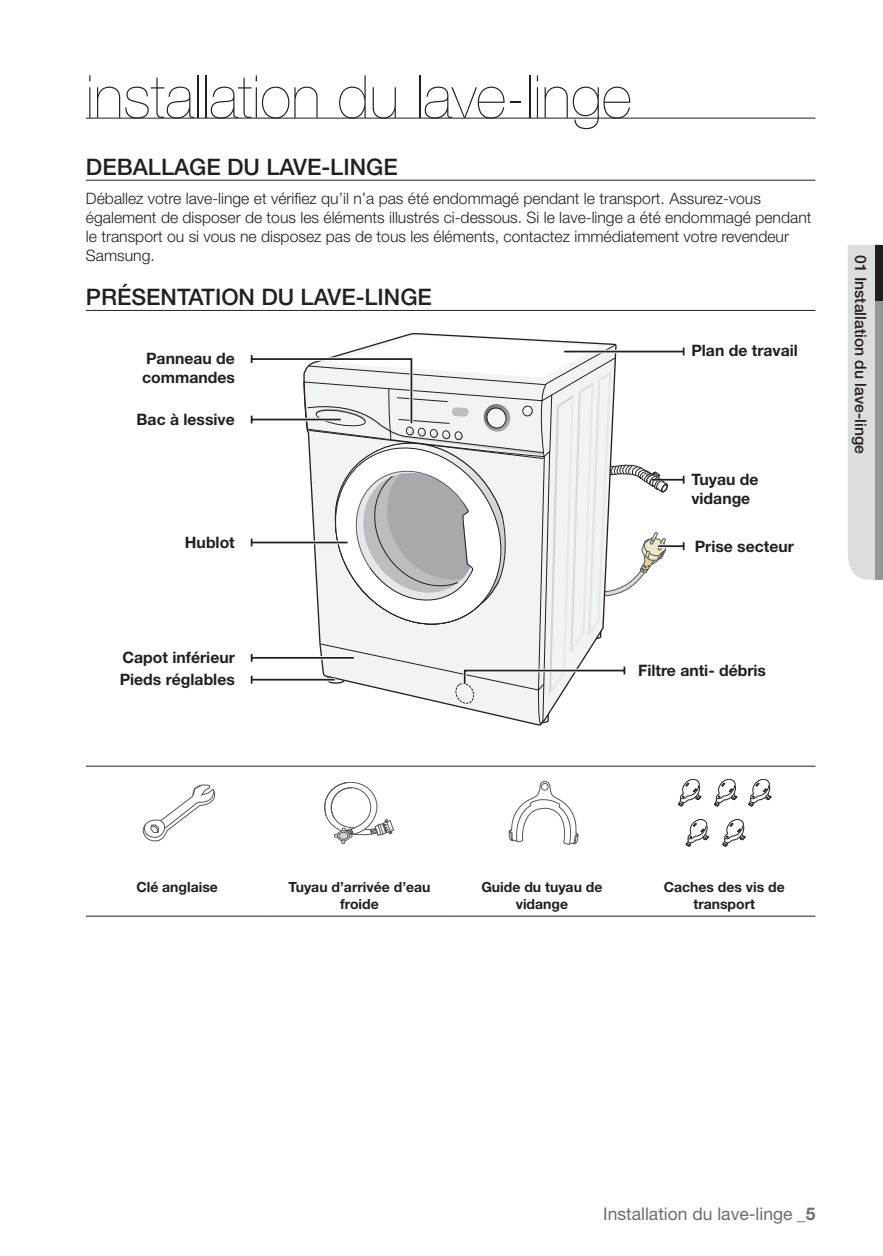
<style>
.page{position:relative;width:883px;height:1256px;background:#fff}
.page>*{position:absolute;margin:0;border:0;box-sizing:border-box;transform-origin:0 0}
.t1{font:200 59.5px "Helvetica Neue";color:#231f20}
.t2{font:500 22.75px "Helvetica Neue";color:#231f20}
.t3{font:17.5px "Helvetica Neue";color:#6c6d70}
.t4{font:300 15.75px/18.9px "Helvetica Neue";color:#231f20}
.t5{font:700 15.75px/18.9px "Helvetica Neue";color:#231f20}
.t6{font:500 15.75px "Helvetica Neue";color:#231f20}
.t7{font:700 14px/16.8px "Helvetica Neue";color:#231f20;text-align:center}
.s1{font-weight:700}
</style>
<div class="page">
<hr style="left:86px;top:118px;width:729px;height:1px;background:#231f20">
<hr style="left:86px;top:180px;width:729px;height:1px;background:#231f20">
<hr style="left:86px;top:310px;width:729px;height:1px;background:#231f20">
<hr style="left:86px;top:915px;width:182px;height:1px;background:#231f20">
<hr style="left:268px;top:915px;width:183px;height:1px;background:#231f20">
<hr style="left:451px;top:915px;width:182px;height:1px;background:#231f20">
<hr style="left:633px;top:915px;width:182px;height:1px;background:#231f20">
<svg style="left:848px;top:245px;width:35px;height:335px;background:#cdcfd1"></svg>
<div style="left:875px;top:245px;width:8px;height:56px;background:#231f20"></div>
<svg style="left:143px;top:784px;width:72px;height:57px"></svg>
<svg style="left:509px;top:781px;width:69px;height:63px"></svg>
<div style="left:541px;top:783px;width:7px;height:7px;background:#fff;border-radius:50%"></div>
<div style="left:541px;top:783px;width:7px;height:7px;border:1px solid #57585a;border-radius:50%"></div>
<svg style="left:714px;top:779px;width:24px;height:28px"></svg>
<svg style="left:678px;top:779px;width:24px;height:28px"></svg>
<svg style="left:722px;top:819px;width:24px;height:27px"></svg>
<svg style="left:685px;top:819px;width:24px;height:27px"></svg>
<svg style="left:748px;top:779px;width:23px;height:28px"></svg>
<hr style="left:86px;top:765px;width:729px;height:1px;background:#231f20">
<svg style="left:324px;top:782px;width:70px;height:61px"></svg>
<svg style="left:337px;top:830px;width:12px;height:10px"></svg>
<div style="left:337px;top:830px;width:13px;height:11px;border:1px solid #57585a;border-radius:50%"></div>
<div style="left:339px;top:832px;width:9px;height:7px;background:#d1d2d4;border-radius:50%"></div>
<div style="left:339px;top:832px;width:9px;height:7px;border:1px solid #57585a;border-radius:50%"></div>
<hr style="left:651px;top:479px;width:32px;height:1px;background:#231f20">
<svg style="left:668px;top:544px;width:15px;height:4px"></svg>
<hr style="left:658px;top:545px;width:25px;height:2px;background:#231f20">
<svg style="left:250px;top:335px;width:418px;height:389px"></svg>
<hr style="left:564px;top:350px;width:119px;height:3px;background:#fff">
<hr style="left:564px;top:351px;width:119px;height:1px;background:#231f20">
<h1 class="t1" style="left:86px;top:62px;width:547px">installation du lave-linge</h1>
<h2 class="t2" style="left:86px;top:153px;width:313px">DEBALLAGE DU LAVE-LINGE</h2>
<p class="t4" style="left:86px;top:188px;width:727px">Déballez votre lave-linge et vérifiez qu’il n’a pas été endommagé pendant le transport. Assurez-vous également de disposer de tous les éléments illustrés ci-dessous. Si le lave-linge a été endommagé pendant le transport ou si vous ne disposez pas de tous les éléments, contactez immédiatement votre revendeur Samsung.</p>
<h2 class="t2" style="left:86px;top:283px;width:347px">PRÉSENTATION DU LAVE-LINGE</h2>
<p class="t5" style="left:142px;top:349px;width:94px">Panneau de commandes</p>
<p class="t5" style="left:137px;top:409px;width:100px">Bac à lessive</p>
<p class="t5" style="left:185px;top:532px;width:51px">Hublot</p>
<p class="t5" style="left:120px;top:646px;width:117px;line-height:21.9px">Capot inférieur<br>Pieds réglables</p>
<p class="t5" style="left:691px;top:341px;width:108px">Plan de travail</p>
<p class="t5" style="left:691px;top:470px;width:69px">Tuyau de vidange</p>
<p class="t5" style="left:694px;top:536px;width:101px">Prise secteur</p>
<p class="t5" style="left:638px;top:660px;width:129px">Filtre anti- débris</p>
<p class="t6" style="left:870px;top:255px;width:201px;rotate:90deg">01 Installation du lave-linge</p>
<p class="t7" style="left:136px;top:878px;width:83px">Clé anglaise</p>
<p class="t7" style="left:288px;top:878px;width:144px">Tuyau d’arrivée d’eau froide</p>
<p class="t7" style="left:481px;top:878px;width:123px">Guide du tuyau de vidange</p>
<p class="t7" style="left:663px;top:878px;width:123px">Caches des vis de transport</p>
<p class="t3" style="left:603px;top:1203px;width:214px">Installation du lave-linge <span class="s1">_5</span></p>
</div>
